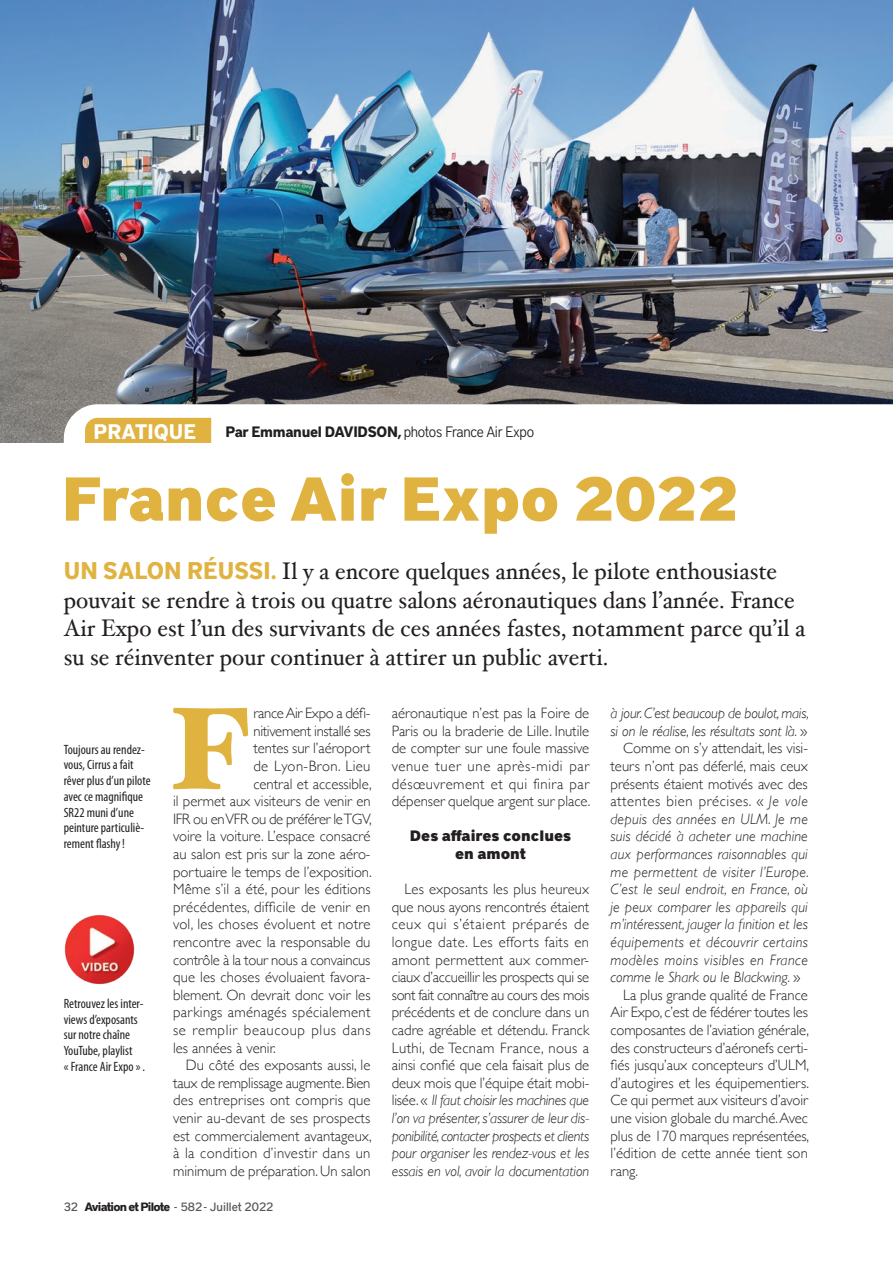
<style>
.page{position:relative;width:893px;height:1263px;background:#fff}
.page>*{position:absolute;margin:0;border:0;box-sizing:border-box;transform-origin:0 0}
.t1{font:900 117px "Hoefler Text";color:#e0b240}
.t2{font:900 61.5px "District Pro";color:#e0b240}
.t3{font:24px/28.8px "Hoefler Text";color:#231f20;scale:.95 1}
.t4{font:700 21px "District Pro";color:#fff;scale:.95 1}
.t5{font:300 15px/17.5px "Gill Sans";color:#231f20;text-align:justify}
.t6{font:italic 300 15px "Gill Sans";letter-spacing:.01em;color:#231f20}
.t7{font:300 15px "Gill Sans";letter-spacing:.02em;color:#231f20}
.t8{font:300 15px "Gill Sans";letter-spacing:-.02em;color:#231f20}
.t9{font:700 15px "District Pro";letter-spacing:-.02em;color:#231f20;scale:.95 1}
.t10{font:italic 300 15px "Gill Sans";letter-spacing:-.015em;color:#231f20}
.t11{font:300 15px "Gill Sans";letter-spacing:.025em;color:#231f20}
.t12{font:300 15px "Gill Sans";letter-spacing:.035em;color:#231f20}
.t13{font:italic 300 15px "Gill Sans";letter-spacing:.03em;color:#231f20}
.t14{font:900 15px/17.5px "District Pro";color:#231f20;text-align:center}
.t15{font:300 15px "Gill Sans";letter-spacing:.04em;color:#231f20}
.t16{font:300 15px "Gill Sans";letter-spacing:-.025em;color:#231f20}
.t17{font:300 15px "Gill Sans";letter-spacing:.03em;color:#231f20}
.t18{font:condensed 13.5px/15.8px "Myriad Pro";color:#231f20}
.t19{font:500 12px "District Pro";color:#57585a}
.s1{font-weight:300}
.s2{font-family:"District Pro";font-weight:700;color:#e0b240}
.s3{font-style:normal}
.s4{font-style:italic}
.s5{font-weight:700;color:#231f20}
</style>
<div class="page">
<img style="left:0;top:0;width:893px;height:443px">
<svg style="left:64px;top:404px;width:829px;height:39px"></svg>
<svg style="left:85px;top:405px;width:126px;height:38px"></svg>
<img style="left:64px;top:915px;width:71px;height:70px">
<h3 class="t4" style="left:94px;top:416px;width:109px">PRATIQUE</h3>
<p class="t9" style="left:225px;top:421px;width:327px">Par Emmanuel DAVIDSON, <span class="s1">photos France Air Expo</span></p>
<h2 class="t2" style="left:62px;top:453px;width:678px">France Air Expo 2022</h2>
<p class="t3" style="left:64px;top:556px;width:782px"><span class="s2">UN SALON RÉUSSI.</span> Il y a encore quelques années, le pilote enthousiaste pouvait se rendre à trois ou quatre salons aéronautiques dans l’année. France Air Expo est l’un des survivants de ces années fastes, notamment parce qu’il a su se réinventer pour continuer à attirer un public averti.</p>
<h1 class="t1" style="left:168px;top:680px;width:87px">F</h1>
<p class="t16" style="left:253px;top:701px;width:119px">rance Air Expo a défi-</p>
<h3 class="t4" style="left:94px;top:417px;width:87px">VOYAGE</h3>
<p class="t10" style="left:610px;top:705px;width:200px">à jour. C’est beaucoup de boulot, mais,</p>
<p class="t6" style="left:610px;top:722px;width:198px">si on le réalise, les résultats sont là. <span class="s3">»</span></p>
<p class="t5" style="left:623px;top:739px;width:186px">Comme on s’y attendait, les visi-</p>
<p class="t5" style="left:610px;top:756px;width:199px">teurs n’ont pas déferlé, mais ceux</p>
<p class="t5" style="left:610px;top:774px;width:199px">présents étaient motivés avec des</p>
<p class="t12" style="left:610px;top:789px;width:199px">attentes bien précises. « <span class="s4">Je vole</span></p>
<p class="t6" style="left:610px;top:810px;width:199px">depuis des années en ULM. Je me</p>
<p class="t6" style="left:610px;top:828px;width:199px">suis décidé à acheter une machine</p>
<p class="t6" style="left:610px;top:845px;width:199px">aux performances raisonnables qui</p>
<p class="t6" style="left:610px;top:863px;width:200px">me permettent de visiter l’Europe.</p>
<p class="t6" style="left:610px;top:881px;width:199px">C’est le seul endroit, en France, où</p>
<p class="t6" style="left:610px;top:898px;width:199px">je peux comparer les appareils qui</p>
<p class="t6" style="left:610px;top:916px;width:199px">m’intéressent, jauger la finition et les</p>
<p class="t6" style="left:610px;top:933px;width:199px">équipements et découvrir certains</p>
<p class="t13" style="left:610px;top:951px;width:199px">modèles moins visibles en France</p>
<p class="t6" style="left:610px;top:969px;width:191px">comme le Shark ou le Blackwing. <span class="s3">»</span></p>
<p class="t5" style="left:623px;top:985px;width:186px">La plus grande qualité de France</p>
<p class="t5" style="left:610px;top:1003px;width:199px">Air Expo, c’est de fédérer toutes les</p>
<p class="t5" style="left:610px;top:1020px;width:200px">composantes de l’aviation générale,</p>
<p class="t5" style="left:610px;top:1038px;width:199px">des constructeurs d’aéronefs certi-</p>
<p class="t5" style="left:610px;top:1056px;width:200px">fiés jusqu’aux concepteurs d’ULM,</p>
<p class="t5" style="left:610px;top:1073px;width:200px">d’autogires et les équipementiers.</p>
<p class="t5" style="left:610px;top:1091px;width:199px">Ce qui permet aux visiteurs d’avoir</p>
<p class="t5" style="left:610px;top:1108px;width:199px">une vision globale du marché. Avec</p>
<p class="t5" style="left:610px;top:1126px;width:200px">plus de 170 marques représentées,</p>
<p class="t5" style="left:610px;top:1144px;width:199px">l’édition de cette année tient son</p>
<p class="t5" style="left:610px;top:1161px;width:29px">rang.</p>
<p class="t5" style="left:392px;top:704px;width:200px">aéronautique n’est pas la Foire de Paris ou la braderie de Lille. Inutile de compter sur une foule massive venue tuer une après-midi par désœuvrement et qui finira par dépenser quelque argent sur place.</p>
<p class="t14" style="left:410px;top:826px;width:163px">Des affaires conclues en amont</p>
<p class="t5" style="left:392px;top:880px;width:199px;text-indent:13px">Les exposants les plus heureux que nous ayons rencontrés étaient ceux qui s’étaient préparés de longue date. Les efforts faits en amont permettent aux commer&shy;ciaux d’accueillir les prospects qui se sont fait connaître au cours des mois précédents et de conclure dans un cadre agréable et détendu. Franck Luthi, de Tecnam France, nous a ainsi confié que cela faisait plus de deux mois que l’équipe était mobi&shy;lisée. « <span class="s4">Il faut choisir les machines que l’on va présenter, s’assurer de leur dis&shy;ponibilité, contacter prospects et clients pour organiser les rendez-vous et les essais en vol, avoir la documentation</span></p>
<p class="t8" style="left:253px;top:719px;width:119px">nitivement installé ses</p>
<p class="t5" style="left:253px;top:739px;width:119px">tentes sur l’aéroport</p>
<p class="t17" style="left:253px;top:754px;width:119px">de Lyon-Bron. Lieu</p>
<p class="t5" style="left:253px;top:774px;width:120px">central et accessible,</p>
<p class="t5" style="left:173px;top:792px;width:199px">il permet aux visiteurs de venir en</p>
<p class="t8" style="left:173px;top:807px;width:200px">IFR ou en VFR ou de préférer le TGV,</p>
<p class="t5" style="left:173px;top:827px;width:199px">voire la voiture. L’espace consacré</p>
<p class="t5" style="left:173px;top:844px;width:199px">au salon est pris sur la zone aéro-</p>
<p class="t5" style="left:173px;top:862px;width:200px">portuaire le temps de l’exposition.</p>
<p class="t5" style="left:173px;top:880px;width:199px">Même s’il a été, pour les éditions</p>
<p class="t7" style="left:173px;top:895px;width:199px">précédentes, difficile de venir en</p>
<p class="t5" style="left:173px;top:915px;width:199px">vol, les choses évoluent et notre</p>
<p class="t5" style="left:173px;top:932px;width:199px">rencontre avec la responsable du</p>
<p class="t5" style="left:173px;top:950px;width:199px">contrôle à la tour nous a convaincus</p>
<p class="t5" style="left:173px;top:968px;width:199px">que les choses évoluaient favora-</p>
<p class="t5" style="left:173px;top:985px;width:199px">blement. On devrait donc voir les</p>
<p class="t7" style="left:173px;top:1000px;width:199px">parkings aménagés spécialement</p>
<p class="t15" style="left:173px;top:1018px;width:199px">se remplir beaucoup plus dans</p>
<p class="t5" style="left:173px;top:1038px;width:104px">les années à venir.</p>
<p class="t5" style="left:186px;top:1056px;width:186px">Du côté des exposants aussi, le</p>
<p class="t5" style="left:173px;top:1073px;width:199px">taux de remplissage augmente. Bien</p>
<p class="t5" style="left:173px;top:1091px;width:199px">des entreprises ont compris que</p>
<p class="t5" style="left:173px;top:1108px;width:199px">venir au-devant de ses prospects</p>
<p class="t5" style="left:173px;top:1126px;width:200px">est commercialement avantageux,</p>
<p class="t11" style="left:173px;top:1141px;width:199px">à la condition d’investir dans un</p>
<p class="t5" style="left:173px;top:1161px;width:199px">minimum de préparation. Un salon</p>
<p class="t18" style="left:64px;top:741px;width:88px">Toujours au rendez&shy;vous, Cirrus a fait rêver plus d’un pilote avec ce magnifique<br>SR22 muni d’une peinture particuliè&shy;rement flashy!</p>
<p class="t18" style="left:64px;top:995px;width:83px">Retrouvez les inter&shy;views d’exposants sur notre chaîne<br>YouTube, playlist<br>« France Air Expo » .</p>
<p class="t19" style="left:64px;top:1198px;width:211px">32 <span class="s5">Aviation et Pilote</span> - 582 - Juillet 2022</p>
</div>
